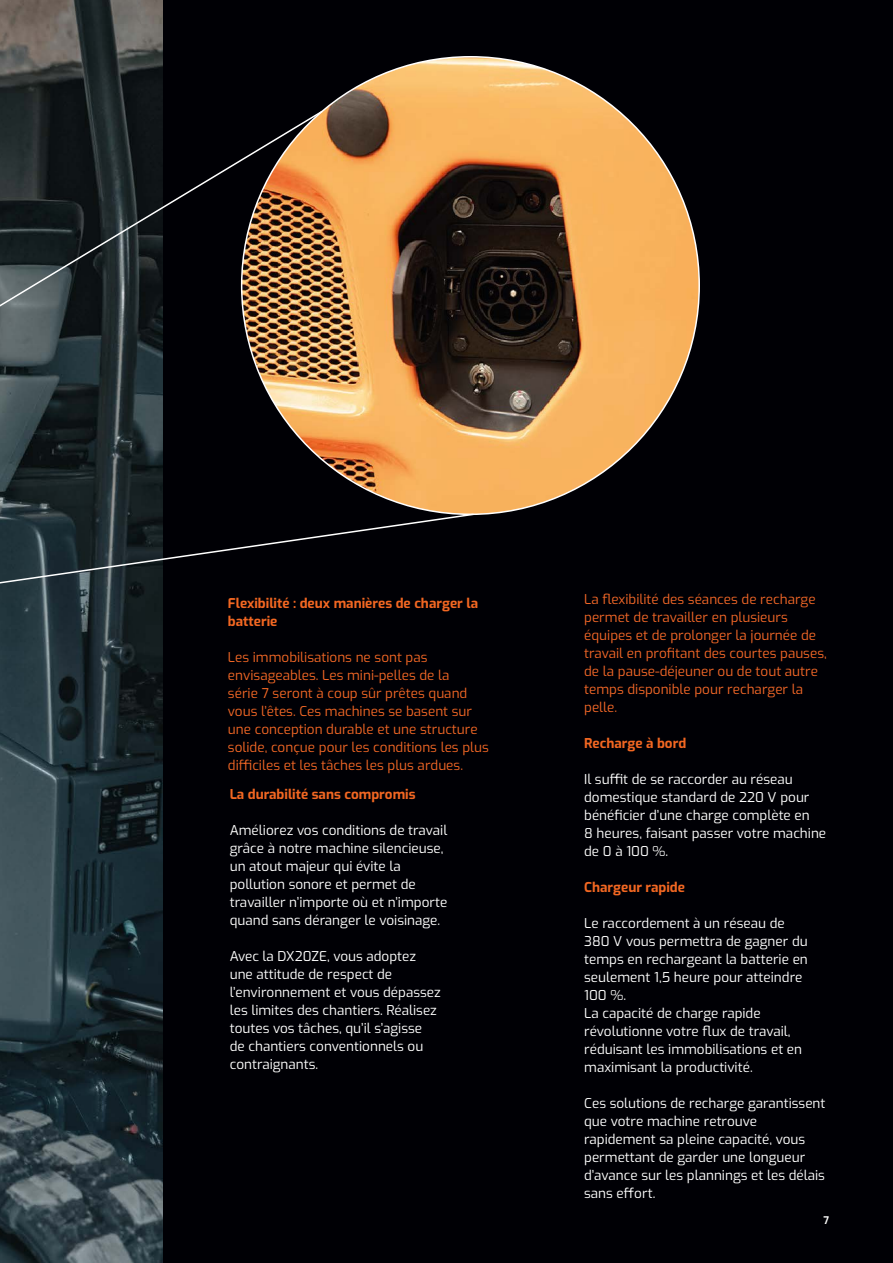
<style>
.page{position:relative;width:893px;height:1263px;background:#000005}
.page>*{position:absolute;margin:0;border:0;box-sizing:border-box;transform-origin:0 0}
.t1{font:13.5px/18px "Exo";color:#fff}
.t2{font:13.5px/18px "Exo";color:#f26725}
.t3{font:13.5px/18px "Exo";color:#f26727}
.t4{font:700 13.5px/18px "Exo";color:#f26722}
.t5{font:600 10.5px "Exo";color:#fff}
</style>
<div class="page">
<img style="left:0;top:0;width:163px;height:1263px">
<img style="left:242px;top:57px;width:457px;height:457px;border-radius:229px">
<svg style="left:0;top:109px;width:324px;height:377px"></svg>
<svg style="left:0;top:513px;width:475px;height:108px"></svg>
<p class="t4" style="left:228px;top:593px;width:252px">Flexibilité : deux manières de charger la batterie</p>
<p class="t2" style="left:228px;top:647px;width:262px">Les immobilisations ne sont pas envisageables. Les mini-pelles de la<br>série 7 seront à coup sûr prêtes quand vous l’êtes. Ces machines se basent sur une conception durable et une structure solide, conçue pour les conditions les plus difficiles et les tâches les plus ardues.</p>
<p class="t4" style="left:230px;top:784px;width:187px">La durabilité sans compromis</p>
<p class="t1" style="left:230px;top:820px;width:219px">Améliorez vos conditions de travail grâce à notre machine silencieuse, un atout majeur qui évite la pollution sonore et permet de travailler n’importe où et n’importe quand sans déranger le voisinage.</p>
<p class="t1" style="left:230px;top:946px;width:213px">Avec la DX20ZE, vous adoptez une attitude de respect de l’environnement et vous dépassez les limites des chantiers. Réalisez toutes vos tâches, qu’il s’agisse<br>de chantiers conventionnels ou contraignants.</p>
<p class="t3" style="left:584px;top:589px;width:244px">La flexibilité des séances de recharge permet de travailler en plusieurs équipes et de prolonger la journée de travail en profitant des courtes pauses, de la pause-déjeuner ou de tout autre temps disponible pour recharger la pelle.</p>
<p class="t4" style="left:584px;top:733px;width:104px">Recharge à bord</p>
<p class="t1" style="left:584px;top:769px;width:244px">Il suffit de se raccorder au réseau domestique standard de 220 V pour bénéficier d’une charge complète en<br>8 heures, faisant passer votre machine de 0 à 100 %.</p>
<p class="t4" style="left:584px;top:877px;width:102px">Chargeur rapide</p>
<p class="t1" style="left:584px;top:913px;width:225px">Le raccordement à un réseau de<br>380 V vous permettra de gagner du temps en rechargeant la batterie en seulement 1,5 heure pour atteindre<br>100 %.<br>La capacité de charge rapide révolutionne votre flux de travail, réduisant les immobilisations et en maximisant la productivité.</p>
<p class="t1" style="left:584px;top:1093px;width:243px">Ces solutions de recharge garantissent que votre machine retrouve rapidement sa pleine capacité, vous permettant de garder une longueur d’avance sur les plannings et les délais sans effort.</p>
<p class="t5" style="left:823px;top:1213px;width:7px">7</p>
</div>
